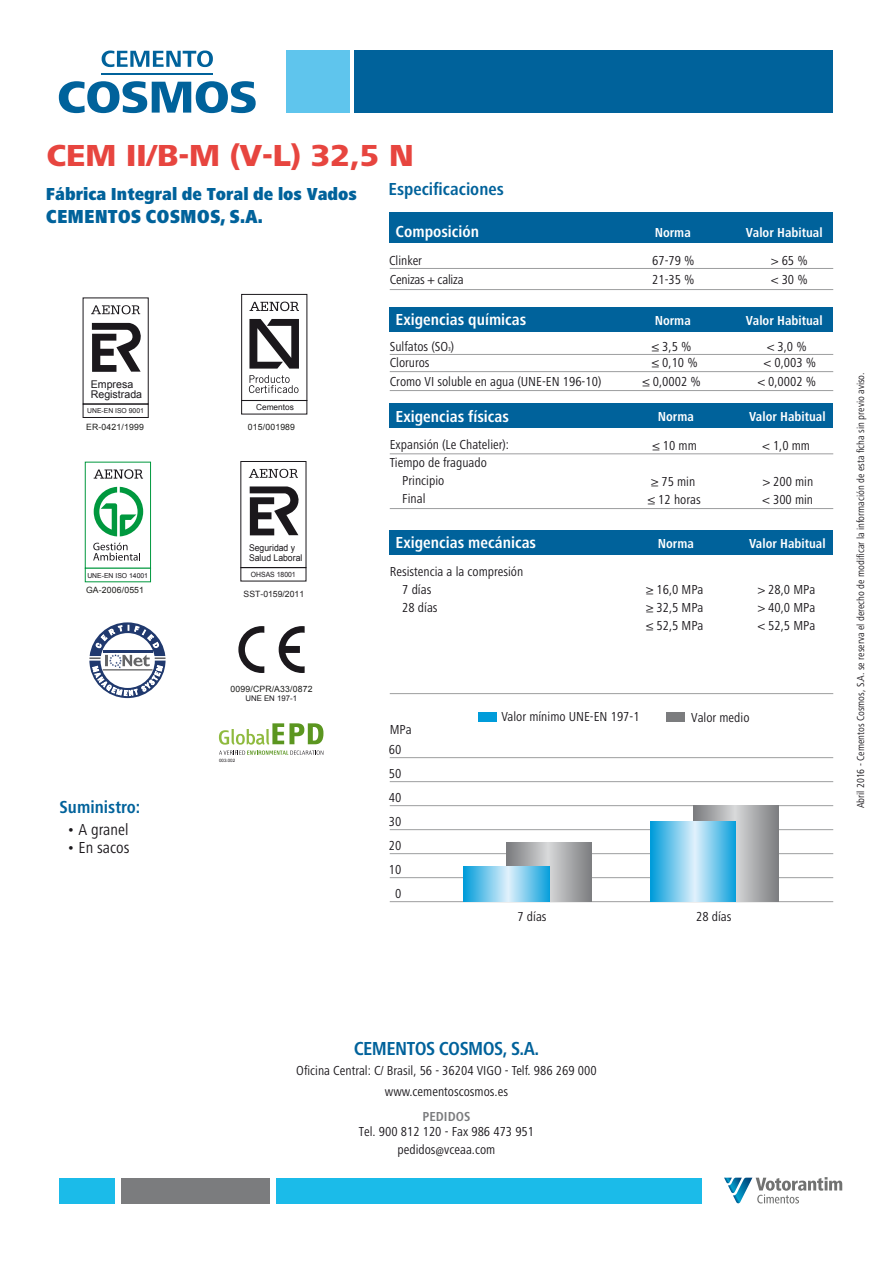
<style>
.page{position:relative;width:893px;height:1263px;background:#fff}
.page>*{position:absolute;margin:0;border:0;box-sizing:border-box;transform-origin:0 0}
.t1{font:800 31.5px "Frutiger Next LT";color:#e7453f}
.t2{font:900 condensed 19.5px "Frutiger Next LT";color:#00629b}
.t3{font:700 condensed 19.5px "Frutiger Next LT";letter-spacing:-.03em;color:#00629b}
.t4{font:900 condensed 18px "Frutiger Next LT";color:#00629b}
.t5{font:700 condensed 18px "Frutiger Next LT";color:#00629b}
.t6{font:700 condensed 16.5px "Frutiger Next LT";color:#fff}
.t7{font:condensed 16.5px "Frutiger Next LT";color:#1b181c}
.t8{font:condensed 13.5px/24px "Frutiger Next LT";color:#1b181c}
.t9{font:700 condensed 13.5px "Frutiger Next LT";color:#fff}
.t10{font:700 condensed 13.5px "Frutiger Next LT";color:#7b7c7e}
.t11{font:10.65px/10.1px "Arial";color:#1b181c}
.t12{font:condensed 10.5px "Frutiger Next LT";color:#1b181c}
.t13{font:9.3px/10.1px "Arial";color:#1b181c;scale:.93 1}
.t14{font:8.7px "Arial";letter-spacing:.02em;color:#1d1d1b}
.t15{font:8.7px "Arial";color:#232021}
.t16{font:8.25px "Arial";color:#1b181c}
.t17{font:7.8px "Arial";color:#1b181c}
.t18{font:7.2px "Arial";color:#1b181c;scale:.95 1}
.t19{font:6.9px "Arial";color:#1b181c}
.t20{font:6.75px "Arial";color:#1b181c}
.t21{font:condensed 6px "Frutiger Next LT";color:#1b181c}
.t22{font:4.5px "Arial";color:#1b181c}
</style>
<div class="page">
<hr style="left:390px;top:268px;width:443px;height:1px;background:#9d9e9f">
<hr style="left:390px;top:757px;width:443px;height:1px;background:#9d9e9f">
<hr style="left:390px;top:781px;width:443px;height:1px;background:#9d9e9f">
<hr style="left:390px;top:805px;width:443px;height:1px;background:#9d9e9f">
<hr style="left:390px;top:829px;width:443px;height:1px;background:#9d9e9f">
<hr style="left:390px;top:853px;width:443px;height:1px;background:#9d9e9f">
<hr style="left:390px;top:877px;width:443px;height:1px;background:#9d9e9f">
<div style="left:390px;top:212px;width:443px;height:31px;background:#00629b"></div>
<div style="left:390px;top:307px;width:443px;height:24px;background:#00629b"></div>
<hr style="left:390px;top:289px;width:443px;height:1px;background:#9d9e9f">
<hr style="left:390px;top:354px;width:443px;height:1px;background:#9d9e9f">
<hr style="left:390px;top:371px;width:443px;height:1px;background:#9d9e9f">
<hr style="left:390px;top:390px;width:443px;height:1px;background:#9d9e9f">
<div style="left:355px;top:51px;width:478px;height:62px;background:#00629b"></div>
<div style="left:286px;top:51px;width:64px;height:62px;background:#5fc5ed"></div>
<hr style="left:390px;top:901px;width:443px;height:1px;background:#9d9e9f">
<div style="left:59px;top:1178px;width:56px;height:25px;background:#1bbbe9"></div>
<div style="left:122px;top:1178px;width:148px;height:25px;background:#7b7c7e"></div>
<div style="left:276px;top:1178px;width:426px;height:25px;background:#1bbbe9"></div>
<svg style="left:102px;top:51px;width:111px;height:16px"></svg>
<svg style="left:59px;top:81px;width:197px;height:32px"></svg>
<hr style="left:102px;top:73px;width:111px;height:1px;background:#00629b">
<div style="left:478px;top:712px;width:18px;height:9px;background:#009cda"></div>
<div style="left:667px;top:712px;width:18px;height:9px;background:#7b7c7e"></div>
<hr style="left:390px;top:453px;width:443px;height:1px;background:#9d9e9f">
<hr style="left:390px;top:508px;width:443px;height:1px;background:#9d9e9f">
<div style="left:390px;top:403px;width:443px;height:24px;background:#00629b"></div>
<div style="left:390px;top:530px;width:443px;height:24px;background:#00629b"></div>
<hr style="left:390px;top:693px;width:443px;height:1px;background:#9d9e9f">
<svg style="left:724px;top:1177px;width:118px;height:26px"></svg>
<svg style="left:92px;top:323px;width:49px;height:49px"></svg>
<div style="left:83px;top:297px;width:66px;height:107px;border:1px solid #1b181c"></div>
<div style="left:83px;top:404px;width:66px;height:14px;border:1px solid #1b181c"></div>
<svg style="left:91px;top:305px;width:49px;height:9px"></svg>
<svg style="left:250px;top:486px;width:49px;height:49px"></svg>
<div style="left:240px;top:567px;width:66px;height:14px;border:1px solid #1b181c"></div>
<svg style="left:249px;top:469px;width:49px;height:9px"></svg>
<div style="left:85px;top:462px;width:66px;height:107px;border:1px solid #00983e"></div>
<div style="left:85px;top:568px;width:66px;height:14px;background:#fff;border:1px solid #00983e"></div>
<svg style="left:93px;top:543px;width:47px;height:18px"></svg>
<svg style="left:94px;top:487px;width:49px;height:49px"></svg>
<svg style="left:94px;top:469px;width:49px;height:10px"></svg>
<svg style="left:238px;top:626px;width:67px;height:47px"></svg>
<svg style="left:89px;top:622px;width:77px;height:76px"></svg>
<svg style="left:506px;top:842px;width:85px;height:60px;background:#a7a8aa"></svg>
<svg style="left:464px;top:866px;width:86px;height:36px;background:#72c7eb"></svg>
<svg style="left:693px;top:806px;width:86px;height:96px;background:#a7a8ab"></svg>
<svg style="left:651px;top:822px;width:85px;height:80px;background:#72c7eb"></svg>
<div style="left:241px;top:294px;width:66px;height:107px;border:1px solid #1b181c"></div>
<div style="left:241px;top:400px;width:66px;height:14px;border:1px solid #1b181c"></div>
<svg style="left:249px;top:375px;width:49px;height:18px"></svg>
<svg style="left:249px;top:319px;width:50px;height:50px"></svg>
<svg style="left:250px;top:302px;width:49px;height:9px"></svg>
<svg style="left:219px;top:723px;width:104px;height:32px"></svg>
<h1 class="t1" style="left:47px;top:138px;width:368px">CEM II/B-M (V-L) 32,5 N</h1>
<h3 class="t4" style="left:46px;top:183px;width:313px">Fábrica Integral de Toral de los Vados</h3>
<h2 class="t2" style="left:46px;top:206px;width:219px">CEMENTOS COSMOS, S.A.</h2>
<h3 class="t5" style="left:389px;top:179px;width:117px">Especificaciones</h3>
<p class="t6" style="left:396px;top:222px;width:85px">Composición</p>
<p class="t9" style="left:655px;top:225px;width:38px">Norma</p>
<p class="t9" style="left:746px;top:225px;width:78px">Valor Habitual</p>
<p class="t8" style="left:389px;top:250px;width:76px;line-height:19.5px">Clinker<br>Cenizas + caliza</p>
<p class="t8" style="left:771px;top:250px;width:38px;line-height:19.5px">&gt; 65 % &lt; 30 %</p>
<p class="t8" style="left:652px;top:250px;width:44px;line-height:19.5px">67-79 %<br>21-35 %</p>
<p class="t11" style="left:91px;top:379px;width:53px">Empresa<br>Registrada</p>
<p class="t14" style="left:86px;top:421px;width:59px">ER-0421/1999</p>
<p class="t20" style="left:87px;top:406px;width:58px">UNE-EN ISO 9001</p>
<p class="t16" style="left:256px;top:402px;width:39px">Cementos</p>
<p class="t14" style="left:248px;top:421px;width:49px">015/001989</p>
<p class="t13" style="left:249px;top:542px;width:59px">Seguridad y<br>Salud Laboral</p>
<p class="t19" style="left:87px;top:571px;width:62px">UNE-EN ISO 14001</p>
<p class="t18" style="left:251px;top:570px;width:49px">OHSAS 18001</p>
<p class="t14" style="left:86px;top:584px;width:60px">GA-2006/0551</p>
<h3 class="t5" style="left:60px;top:797px;width:82px">Suministro:</h3>
<p class="t7" style="left:67px;top:821px;width:63px">• A granel</p>
<p class="t7" style="left:67px;top:838px;width:64px">• En sacos</p>
<p class="t15" style="left:244px;top:588px;width:62px">SST-0159/2011</p>
<p class="t14" style="left:231px;top:683px;width:83px">0099/CPR/A33/0872</p>
<p class="t17" style="left:245px;top:693px;width:53px">UNE EN 197-1</p>
<p class="t22" style="left:219px;top:757px;width:18px">003.002</p>
<p class="t6" style="left:396px;top:311px;width:132px">Exigencias químicas</p>
<p class="t8" style="left:390px;top:334px;width:66px">Sulfatos (SO )</p>
<p class="t9" style="left:655px;top:313px;width:38px">Norma</p>
<p class="t9" style="left:746px;top:313px;width:78px">Valor Habitual</p>
<p class="t21" style="left:448px;top:346px;width:4px">3</p>
<p class="t8" style="left:652px;top:334px;width:41px">≤ 3,5 %</p>
<p class="t8" style="left:767px;top:334px;width:41px">&lt; 3,0 %</p>
<p class="t8" style="left:390px;top:350px;width:41px">Cloruros</p>
<p class="t8" style="left:652px;top:350px;width:47px">≤ 0,10 %</p>
<p class="t8" style="left:764px;top:350px;width:54px">&lt; 0,003 %</p>
<p class="t8" style="left:390px;top:369px;width:213px">Cromo VI soluble en agua (UNE-EN 196-10)</p>
<p class="t8" style="left:642px;top:369px;width:60px">≤ 0,0002 %</p>
<p class="t8" style="left:758px;top:369px;width:60px">&lt; 0,0002 %</p>
<p class="t6" style="left:396px;top:407px;width:115px">Exigencias físicas</p>
<p class="t8" style="left:390px;top:433px;width:121px">Expansión (Le Chatelier):</p>
<p class="t8" style="left:390px;top:451px;width:99px">Tiempo de fraguado</p>
<p class="t8" style="left:402px;top:469px;width:44px">Principio</p>
<p class="t8" style="left:402px;top:487px;width:25px">Final</p>
<p class="t6" style="left:396px;top:533px;width:142px">Exigencias mecánicas</p>
<p class="t8" style="left:402px;top:563px;width:123px;line-height:18px;text-indent:-13px">Resistencia a la compresión<br>7 días<br>28 días</p>
<p class="t9" style="left:658px;top:409px;width:38px">Norma</p>
<p class="t9" style="left:749px;top:409px;width:78px">Valor Habitual</p>
<p class="t8" style="left:652px;top:433px;width:46px">≤ 10 mm</p>
<p class="t8" style="left:648px;top:472px;width:54px;line-height:18px">≥ 75 min ≤ 12 horas</p>
<p class="t8" style="left:763px;top:433px;width:49px">&lt; 1,0 mm</p>
<p class="t8" style="left:763px;top:472px;width:52px;line-height:18px">&gt; 200 min &lt; 300 min</p>
<p class="t9" style="left:658px;top:536px;width:38px">Norma</p>
<p class="t9" style="left:749px;top:536px;width:78px">Valor Habitual</p>
<p class="t8" style="left:646px;top:581px;width:59px;line-height:17.5px;text-align:justify">≥ 16,0 MPa ≥ 32,5 MPa ≤ 52,5 MPa</p>
<p class="t8" style="left:758px;top:581px;width:59px;line-height:18px">&gt; 28,0 MPa &gt; 40,0 MPa</p>
<p class="t8" style="left:758px;top:613px;width:59px">&lt; 52,5 MPa</p>
<p class="t8" style="left:389px;top:720px;width:24px;line-height:19.5px">MPa<br>60</p>
<p class="t8" style="left:389px;top:761px;width:14px;text-align:center">50<br>40<br>30<br>20<br>10<br>0</p>
<p class="t8" style="left:502px;top:705px;width:140px">Valor mínimo UNE-EN 197-1</p>
<p class="t8" style="left:691px;top:705px;width:60px">Valor medio</p>
<p class="t8" style="left:517px;top:905px;width:31px">7 días</p>
<p class="t8" style="left:696px;top:905px;width:37px">28 días</p>
<p class="t12" style="left:855px;top:808px;width:438px;rotate:-90deg">Abril 2016 - Cementos Cosmos, S.A. se reserva el derecho de modificar la información de esta ficha sin previo aviso.</p>
<h2 class="t3" style="left:354px;top:1038px;width:187px">CEMENTOS COSMOS, S.A.</h2>
<p class="t8" style="left:296px;top:1060px;width:302px;line-height:20.7px;text-align:center">Oficina Central: C/ Brasil, 56 - 36204 VIGO - Telf. 986 269 000 www.cementoscosmos.es</p>
<p class="t10" style="left:423px;top:1109px;width:49px">PEDIDOS</p>
<p class="t8" style="left:359px;top:1123px;width:177px;line-height:17.7px;text-align:center">Tel. 900 812 120 - Fax 986 473 951 pedidos@vceaa.com</p>
</div>
